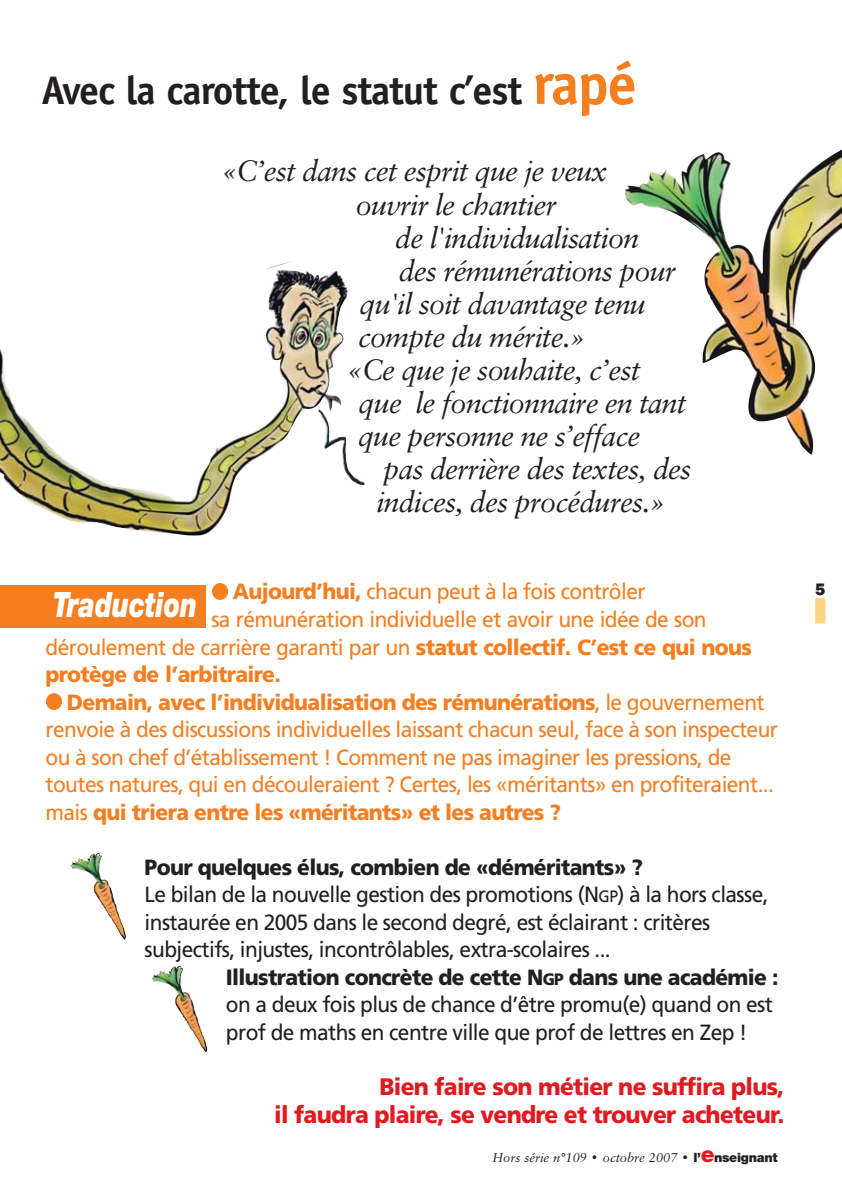
<style>
.page{position:relative;width:842px;height:1190px;background:#fff}
.page>*{position:absolute;margin:0;border:0;box-sizing:border-box;transform-origin:0 0}
.t1{font:700 40px "Officina Sans";letter-spacing:-.03em;color:#231f20}
.t2{font:italic 900 35px "Helvetica Neue";color:#fff;scale:.75 1}
.t3{font:italic 29.4px/33px "Sabon";letter-spacing:-.03em;color:#231f20}
.t4{font:900 23.8px/27.6px "Frutiger";letter-spacing:-.03em;color:#e11a22;text-align:right;scale:.95 1}
.t5{font:22px/27.6px "Frutiger";letter-spacing:-.03em;color:#f57e20;scale:.95 1}
.t6{font:22px/27.6px "Frutiger";letter-spacing:-.03em;color:#231f20;scale:.95 1}
.t7{font:900 22px "Frutiger";letter-spacing:-.03em;color:#f57e20;scale:.95 1}
.t8{font:800 16.6px "Franklin Gothic IT Cby BT";color:#231f20}
.t9{font:italic 12.8px "Sabon";color:#231f20}
.s1{font-size:58.6px;color:#f57e20}
.s2{font-weight:900}
.s3{font-size:16.6px}
.s4{font-weight:900;font-size:16.6px}
.s5{font-family:"Franklin Gothic IT Cby BT";font-weight:800;font-style:normal}
.s6{font-family:"Helvetica Neue";font-weight:900;font-style:normal}
.s7{font-family:"Helvetica Neue";font-weight:900;font-style:normal;font-size:22px;color:#e11a22}
</style>
<div class="page">
<div style="left:815px;top:598px;width:10px;height:25px;background:#ffd47e"></div>
<img style="left:0;top:289px;width:353px;height:246px">
<img style="left:625px;top:150px;width:216px;height:305px">
<svg style="left:266px;top:261px;width:81px;height:28px"></svg>
<img style="left:99px;top:853px;width:27px;height:86px">
<img style="left:180px;top:966px;width:27px;height:86px">
<div style="left:0;top:584px;width:205px;height:43px;background:#f57e20"></div>
<h1 class="t1" style="left:41px;top:75px;width:596px">Avec la carotte, le statut c’est <span class="s1">rapé</span></h1>
<h3 class="t3" style="left:356px;top:157px;width:253px;text-indent:-134px">«C’est dans cet esprit que je veux ouvrir le chantier</h3>
<h3 class="t3" style="left:395px;top:223px;width:245px">de l'individualisation</h3>
<h3 class="t3" style="left:398px;top:256px;width:279px">des rémunérations pour</h3>
<h3 class="t3" style="left:359px;top:289px;width:288px">qu'il soit davantage tenu</h3>
<h3 class="t3" style="left:358px;top:322px;width:229px">compte du mérite.»</h3>
<h3 class="t3" style="left:347px;top:355px;width:295px">«Ce que je souhaite, c’est</h3>
<h3 class="t3" style="left:358px;top:388px;width:329px">que le fonctionnaire en tant</h3>
<h3 class="t3" style="left:358px;top:421px;width:283px">que personne ne s’efface</h3>
<h3 class="t3" style="left:383px;top:454px;width:309px">pas derrière des textes, des</h3>
<h3 class="t3" style="left:376px;top:487px;width:291px">indices, des procédures.»</h3>
<p class="t5" style="left:212px;top:579px;width:458px">● <span class="s2">Aujourd’hui,</span> chacun peut à la fois contrôler</p>
<p class="t5" style="left:211px;top:607px;width:522px">sa rémunération individuelle et avoir une idée de son</p>
<p class="t5" style="left:45px;top:634px;width:744px">déroulement de carrière garanti par un <span class="s2">statut collectif. C’est ce qui nous</span></p>
<p class="t7" style="left:46px;top:665px;width:249px">protège de l’arbitraire.</p>
<p class="t5" style="left:45px;top:689px;width:772px">● <span class="s2">Demain, avec l’individualisation des rémunérations</span>, le gouvernement renvoie à des discussions individuelles laissant chacun seul, face à son inspecteur ou à son chef d’établissement ! Comment ne pas imaginer les pressions, de toutes natures, qui en découleraient ? Certes, les «méritants» en profiteraient... mais <span class="s2">qui triera entre les «méritants» et les autres ?</span></p>
<p class="t6" style="left:144px;top:855px;width:658px"><span class="s2">Pour quelques élus, combien de «déméritants» ?<br></span>Le bilan de la nouvelle gestion des promotions (N<span class="s3">GP</span>) à la hors classe, instaurée en 2005 dans le second degré, est éclairant : critères subjectifs, injustes, incontrôlables, extra-scolaires ...</p>
<p class="t6" style="left:226px;top:965px;width:583px"><span class="s2">Illustration concrète de cette N</span><span class="s4">GP</span> <span class="s2">dans une académie : </span>on a deux fois plus de chance d’être promu(e) quand on est prof de maths en centre ville que prof de lettres en Zep !</p>
<p class="t4" style="left:274px;top:1074px;width:538px">Bien faire son métier ne suffira plus,<br>il faudra plaire, se vendre et trouver acheteur.</p>
<h2 class="t2" style="left:53px;top:592px;width:194px">Traduction</h2>
<p class="t9" style="left:492px;top:1152px;width:286px">Hors série n°109 <span class="s5">•</span> octobre 2007 <span class="s5">•</span> <span class="s6">l’</span><span class="s7">e</span><span class="s6">nseignant</span></p>
<p class="t8" style="left:815px;top:580px;width:12px">5</p>
</div>
